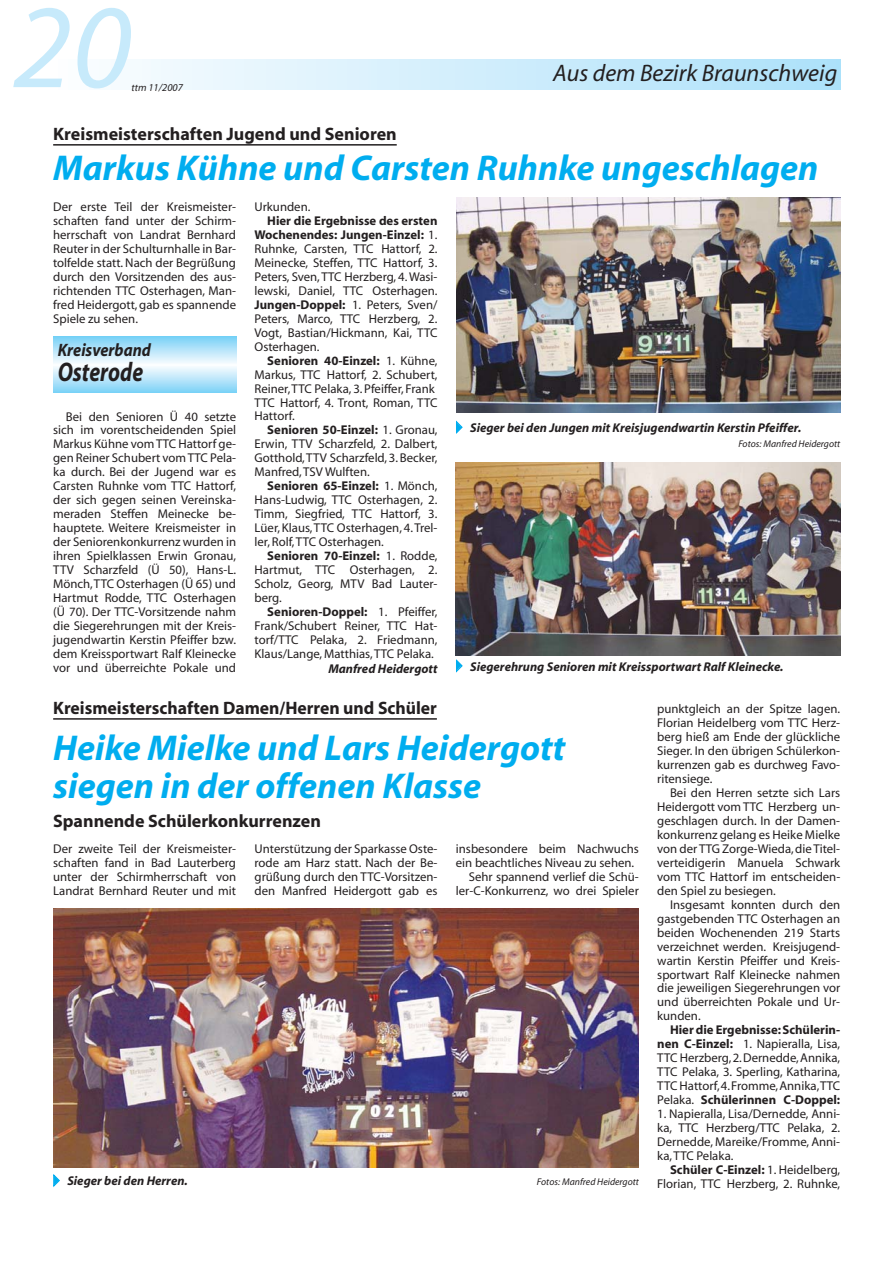
<style>
.page{position:relative;width:893px;height:1263px;background:#fff}
.page>*{position:absolute;margin:0;border:0;box-sizing:border-box;transform-origin:0 0}
.t1{font:italic 120px "Myriad";color:#c7eafb}
.t2{font:italic 700 36px/37.5px "Myriad";color:#00adef}
.t3{font:italic 700 27px "Myriad";color:#231f20;scale:.8 1}
.t4{font:italic 24px "Myriad";color:#231f20}
.t5{font:700 18px "Myriad";color:#231f20}
.t6{font:italic 700 18px "Myriad";color:#231f20;scale:.9 1}
.t7{font:12.75px/14px "Myriad";color:#231f20;text-align:justify}
.t8{font:italic 700 12.75px "Myriad";color:#231f20}
.t9{font:italic 10.5px "Myriad";color:#231f20}
.t10{font:italic 9.75px "Myriad";color:#231f20}
.s1{font-weight:700}
.s2{font-family:"Newspaper Pi BT";font-weight:400;font-style:normal;color:#00adef}
</style>
<div class="page">
<div style="left:53px;top:60px;width:787px;height:29px;background:linear-gradient(to right,#fcfeff,#ace1fa)"></div>
<hr style="left:53px;top:144px;width:344px;height:2px;background:#231f20">
<hr style="left:53px;top:718px;width:384px;height:2px;background:#231f20">
<img style="left:456px;top:197px;width:384px;height:216px">
<img style="left:53px;top:909px;width:586px;height:259px">
<img style="left:456px;top:462px;width:384px;height:193px">
<svg style="left:53px;top:337px;width:183px;height:56px;background:#bbe6fa"></svg>
<h1 class="t1" style="left:13px;top:2px;width:120px">20</h1>
<h3 class="t4" style="left:553px;top:64px;width:285px">Aus dem Bezirk Braunschweig</h3>
<p class="t9" style="left:131px;top:83px;width:53px">ttm 11/2007</p>
<h3 class="t5" style="left:53px;top:128px;width:345px">Kreismeisterschaften Jugend und Senioren</h3>
<h2 class="t2" style="left:53px;top:152px;width:766px">Markus Kühne und Carsten Ruhnke ungeschlagen</h2>
<p class="t7" style="left:53px;top:201px;width:184px">Der erste Teil der Kreismeister&shy;schaften fand unter der Schirm&shy;herrschaft von Landrat Bernhard Reuter in der Schulturnhalle in Bar&shy;tolfelde statt. Nach der Begrüßung durch den Vorsitzenden des aus&shy;richtenden TTC Osterhagen, Man&shy;fred Heidergott, gab es spannende Spiele zu sehen.</p>
<p class="t7" style="left:254px;top:201px;width:57px">Urkunden.</p>
<p class="t7" style="left:254px;top:215px;width:184px;text-indent:13px"><span class="s1">Hier die Ergebnisse des ersten Wochenendes: Jungen-Einzel:</span> 1.<br>Ruhnke, Carsten, TTC Hattorf, 2.<br>Meinecke, Steffen, TTC Hattorf, 3.<br>Peters, Sven, TTC Herzberg, 4. Wasi&shy;lewski, Daniel, TTC Osterhagen.<br><span class="s1">Jungen-Doppel:</span> 1. Peters, Sven/ Peters, Marco, TTC Herzberg, 2.<br>Vogt, Bastian/Hickmann, Kai, TTC Osterhagen.</p>
<p class="t7" style="left:254px;top:354px;width:184px;text-align:left;text-indent:13px"><span class="s1">Senioren 40-Einzel:</span> 1. Kühne,<br>Markus, TTC Hattorf, 2. Schubert,<br>Reiner,TTC Pelaka, 3. Pfeiffer, Frank<br>TTC Hattorf, 4. Tront, Roman, TTC<br>Hattorf.</p>
<p class="t7" style="left:254px;top:424px;width:184px;text-indent:13px"><span class="s1">Senioren 50-Einzel:</span> 1. Gronau, Erwin, TTV Scharzfeld, 2. Dalbert, Gotthold,TTV Scharzfeld, 3. Becker, Manfred,TSV Wulften.</p>
<p class="t7" style="left:254px;top:480px;width:184px;text-indent:13px"><span class="s1">Senioren 65-Einzel:</span> 1. Mönch, Hans-Ludwig, TTC Osterhagen, 2.<br>Timm, Siegfried, TTC Hattorf, 3.<br>Lüer, Klaus,TTC Osterhagen, 4.Trel&shy;ler, Rolf,TTC Osterhagen.</p>
<p class="t7" style="left:254px;top:550px;width:184px;text-indent:13px"><span class="s1">Senioren 70-Einzel:</span> 1. Rodde, Hartmut, TTC Osterhagen, 2.<br>Scholz, Georg, MTV Bad Lauter&shy;berg.</p>
<p class="t7" style="left:254px;top:606px;width:184px;text-indent:13px"><span class="s1">Senioren-Doppel:</span> 1. Pfeiffer, Frank/Schubert Reiner, TTC Hat&shy;torf/TTC Pelaka, 2. Friedmann, Klaus/Lange, Matthias,TTC Pelaka.</p>
<p class="t8" style="left:328px;top:664px;width:111px">Manfred Heidergott</p>
<h3 class="t5" style="left:53px;top:702px;width:385px">Kreismeisterschaften Damen/Herren und Schüler</h3>
<h2 class="t2" style="left:53px;top:732px;width:513px">Heike Mielke und Lars Heidergott siegen in der offenen Klasse</h2>
<h3 class="t5" style="left:53px;top:814px;width:269px">Spannende Schülerkonkurrenzen</h3>
<h3 class="t6" style="left:58px;top:343px;width:105px">Kreisverband</h3>
<h3 class="t3" style="left:58px;top:362px;width:108px">Osterode</h3>
<p class="t7" style="left:53px;top:410px;width:184px;text-indent:13px">Bei den Senioren Ü 40 setzte sich im vorentscheidenden Spiel Markus Kühne vom TTC Hattorf ge&shy;gen Reiner Schubert vom TTC Pela&shy;ka durch. Bei der Jugend war es Carsten Ruhnke vom TTC Hattorf, der sich gegen seinen Vereinska&shy;meraden Steffen Meinecke be&shy;hauptete. Weitere Kreismeister in der Seniorenkonkurrenz wurden in ihren Spielklassen Erwin Gronau, TTV Scharzfeld (Ü 50), Hans-L.<br>Mönch,TTC Osterhagen (Ü 65) und Hartmut Rodde, TTC Osterhagen (Ü 70). Der TTC-Vorsitzende nahm die Siegerehrungen mit der Kreis&shy;jugendwartin Kerstin Pfeiffer bzw. dem Kreissportwart Ralf Kleinecke vor und überreichte Pokale und</p>
<p class="t8" style="left:456px;top:423px;width:347px"><span class="s2">-</span> Sieger bei den Jungen mit Kreisjugendwartin Kerstin Pfeiffer.</p>
<p class="t10" style="left:738px;top:440px;width:103px">Fotos: Manfred Heidergott</p>
<p class="t8" style="left:456px;top:662px;width:329px"><span class="s2">-</span> Siegerehrung Senioren mit Kreissportwart Ralf Kleinecke.</p>
<p class="t7" style="left:657px;top:703px;width:184px">punktgleich an der Spitze lagen.<br>Florian Heidelberg vom TTC Herz&shy;berg hieß am Ende der glückliche Sieger. In den übrigen Schülerkon&shy;kurrenzen gab es durchweg Favo&shy;ritensiege.</p>
<p class="t7" style="left:657px;top:787px;width:184px;text-indent:13px">Bei den Herren setzte sich Lars Heidergott vom TTC Herzberg un&shy;geschlagen durch. In der Damen&shy;konkurrenz gelang es Heike Mielke von der TTG Zorge-Wieda,die Titel&shy;verteidigerin Manuela Schwark vom TTC Hattorf im entscheiden&shy;den Spiel zu besiegen.</p>
<p class="t7" style="left:657px;top:899px;width:184px;text-indent:13px">Insgesamt konnten durch den gastgebenden TTC Osterhagen an beiden Wochenenden 219 Starts verzeichnet werden. Kreisjugend&shy;wartin Kerstin Pfeiffer und Kreis&shy;sportwart Ralf Kleinecke nahmen die jeweiligen Siegerehrungen vor und überreichten Pokale und Ur&shy;kunden.</p>
<p class="t7" style="left:657px;top:1024px;width:184px;text-indent:13px"><span class="s1">Hier die Ergebnisse: Schülerin&shy;nen C-Einzel:</span> 1. Napieralla, Lisa, TTC Herzberg,2.Dernedde,Annika, TTC Pelaka, 3. Sperling, Katharina, TTC Hattorf,4.Fromme,Annika,TTC Pelaka. <span class="s1">Schülerinnen C-Doppel:</span></p>
<p class="t7" style="left:657px;top:1108px;width:184px">1. Napieralla, Lisa/Dernedde, Anni&shy;ka, TTC Herzberg/TTC Pelaka, 2.<br>Dernedde, Mareike/Fromme, Anni&shy;ka,TTC Pelaka.</p>
<p class="t7" style="left:657px;top:1164px;width:184px;text-align:right"><span class="s1">Schüler C-Einzel:</span> 1. Heidelberg,<br>Florian, TTC Herzberg, 2. Ruhnke,</p>
<p class="t7" style="left:53px;top:843px;width:184px">Der zweite Teil der Kreismeister&shy;schaften fand in Bad Lauterberg unter der Schirmherrschaft von Landrat Bernhard Reuter und mit</p>
<p class="t7" style="left:254px;top:843px;width:184px">Unterstützung der Sparkasse Oste&shy;rode am Harz statt. Nach der Be&shy;grüßung durch den TTC-Vorsitzen&shy;den Manfred Heidergott gab es</p>
<p class="t7" style="left:456px;top:843px;width:184px">insbesondere beim Nachwuchs</p>
<p class="t7" style="left:456px;top:857px;width:180px">ein beachtliches Niveau zu sehen.</p>
<p class="t7" style="left:468px;top:871px;width:172px">Sehr spannend verlief die Schü-</p>
<p class="t7" style="left:456px;top:885px;width:184px">ler-C-Konkurrenz, wo drei Spieler</p>
<p class="t8" style="left:53px;top:1176px;width:136px"><span class="s2">-</span> Sieger bei den Herren.</p>
<p class="t10" style="left:537px;top:1178px;width:103px">Fotos: Manfred Heidergott</p>
</div>
